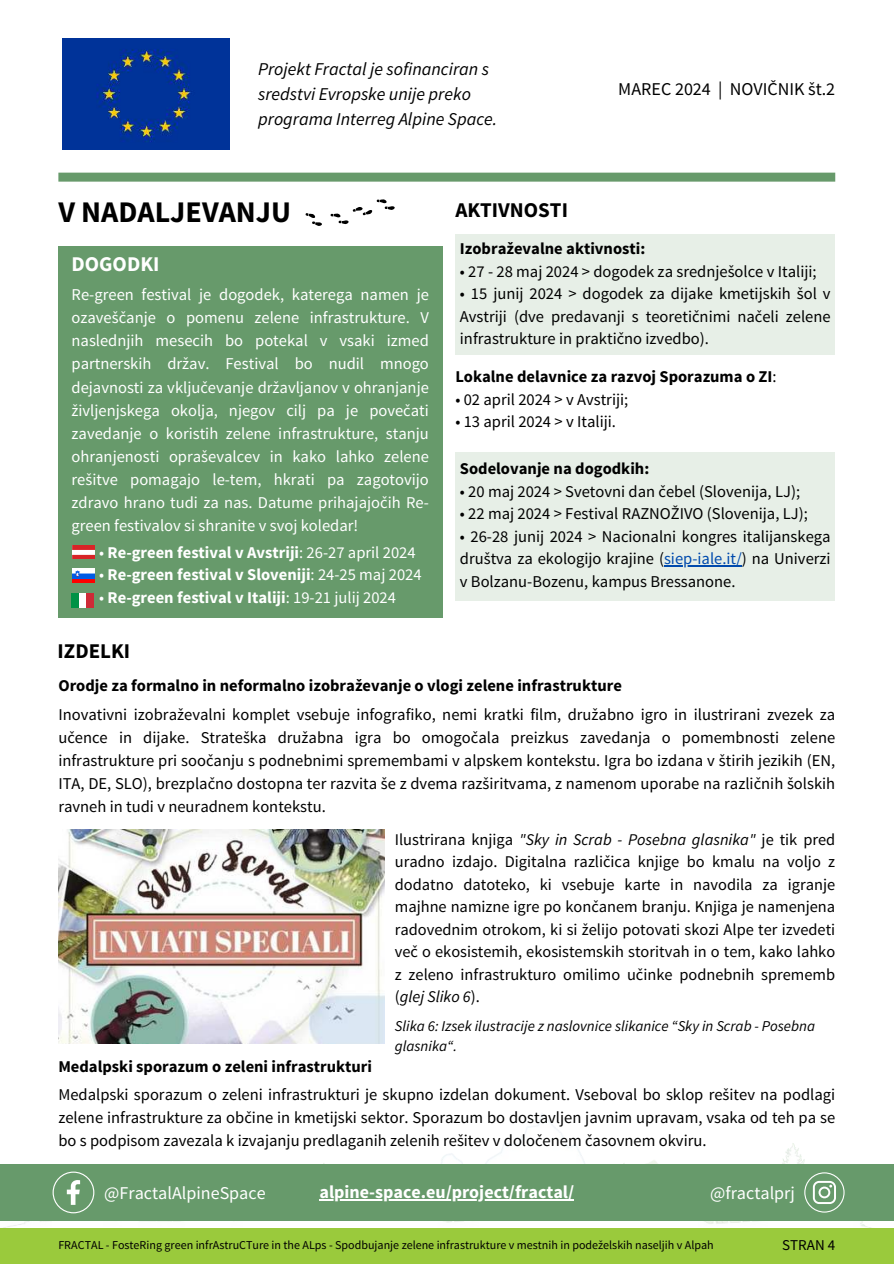
<style>
.page{position:relative;width:894px;height:1264px;background:#fff}
.page>*{position:absolute;margin:0;border:0;box-sizing:border-box;transform-origin:0 0}
.t1{font:700 30px "Source Sans Pro";color:#000}
.t2{font:700 21px "Source Sans Pro";color:#000}
.t3{font:700 21px "Source Sans Pro";color:#fff}
.t4{font:italic 18px/24.8px "Source Sans Pro";color:#000}
.t5{font:700 18px "Source Sans Pro";color:#fff}
.t6{font:18px "Source Sans Pro";color:#fff}
.t7{font:18px "Source Sans Pro";color:#000}
.t8{font:16.5px/22.5px "Source Sans Pro";color:#000;text-align:justify}
.t9{font:16.5px/23px "Source Sans Pro";color:#fff;text-align:justify}
.t10{font:700 16.5px "Source Sans Pro";color:#000}
.t11{font:700 16.5px "Source Sans Pro";color:#fff}
.t12{font:16.35px/22.5px "Source Sans Pro";color:#000;text-align:justify}
.t13{font:italic 15px/20.2px "Source Sans Pro";color:#000}
.t14{font:15px "Source Sans Pro";color:#000}
.t15{font:12px "Source Sans Pro";color:#000}
.s1{font-weight:400}
.s2{color:#004aad}
.s3{font-style:italic}
</style>
<div class="page">
<img style="left:0;top:1043px;width:893px;height:185px">
<div style="left:0;top:1228px;width:893px;height:35px;background:#9aca3c"></div>
<div style="left:58px;top:173px;width:777px;height:9px;background:#679a6b"></div>
<img style="left:62px;top:38px;width:168px;height:111px">
<div style="left:58px;top:246px;width:384px;height:371px;background:#679a6b"></div>
<svg style="left:305px;top:213px;width:17px;height:13px"></svg>
<svg style="left:330px;top:199px;width:64px;height:25px"></svg>
<div style="left:455px;top:234px;width:380px;height:121px;background:#e7efe7"></div>
<div style="left:455px;top:451px;width:380px;height:149px;background:#e7efe7"></div>
<img style="left:72px;top:546px;width:23px;height:12px">
<div style="left:72px;top:593px;width:7px;height:15px;background:#009246"></div>
<div style="left:79px;top:593px;width:7px;height:15px;background:#fff"></div>
<div style="left:86px;top:593px;width:8px;height:15px;background:#ce2b37"></div>
<img style="left:72px;top:569px;width:23px;height:13px">
<hr style="left:664px;top:565px;width:77px;height:1px;background:#004aad">
<img style="left:58px;top:829px;width:327px;height:214px">
<div style="left:0;top:1164px;width:893px;height:56px;background:#679a6b"></div>
<svg style="left:53px;top:1171px;width:41px;height:42px"></svg>
<svg style="left:804px;top:1172px;width:40px;height:40px"></svg>
<hr style="left:319px;top:1199px;width:255px;height:1px;background:#fff">
<p class="t4" style="left:258px;top:57px;width:240px">Projekt Fractal je sofinanciran s sredstvi Evropske unije preko programa Interreg Alpine Space.</p>
<p class="t7" style="left:618px;top:78px;width:218px">MAREC 2024 | NOVIČNIK št.2</p>
<h1 class="t1" style="left:58px;top:193px;width:234px">V NADALJEVANJU</h1>
<p class="t2" style="left:455px;top:197px;width:114px">AKTIVNOSTI</p>
<p class="t10" style="left:460px;top:238px;width:187px">Izobraževalne aktivnosti:</p>
<p class="t8" style="left:460px;top:260px;width:358px">• 27 - 28 maj 2024 &gt; dogodek za srednješolce v Italiji;</p>
<p class="t8" style="left:460px;top:282px;width:372px">• 15 junij 2024 &gt; dogodek za dijake kmetijskih šol v Avstriji (dve predavanji s teoretičnimi načeli zelene infrastrukture in praktično izvedbo).</p>
<p class="t3" style="left:71px;top:251px;width:89px">DOGODKI</p>
<p class="t9" style="left:71px;top:284px;width:359px">Re-green festival je dogodek, katerega namen je ozaveščanje o pomenu zelene infrastrukture. V naslednjih mesecih bo potekal v vsaki izmed partnerskih držav. Festival bo nudil mnogo dejavnosti za vključevanje državljanov v ohranjanje življenjskega okolja, njegov cilj pa je povečati zavedanje o koristih zelene infrastrukture, stanju ohranjenosti opraševalcev in kako lahko zelene rešitve pomagajo le-tem, hkrati pa zagotovijo zdravo hrano tudi za nas. Datume prihajajočih Re&shy;green festivalov si shranite v svoj koledar!</p>
<p class="t10" style="left:455px;top:366px;width:323px">Lokalne delavnice za razvoj Sporazuma o ZI<span class="s1">:</span></p>
<p class="t8" style="left:455px;top:388px;width:174px">• 02 april 2024 &gt; v Avstriji;</p>
<p class="t8" style="left:455px;top:411px;width:162px">• 13 april 2024 &gt; v Italiji.</p>
<p class="t10" style="left:460px;top:458px;width:191px">Sodelovanje na dogodkih:</p>
<p class="t8" style="left:460px;top:480px;width:341px">• 20 maj 2024 &gt; Svetovni dan čebel (Slovenija, LJ);</p>
<p class="t8" style="left:460px;top:503px;width:349px">• 22 maj 2024 &gt; Festival RAZNOŽIVO (Slovenija, LJ);</p>
<p class="t8" style="left:460px;top:525px;width:372px">• 26-28 junij 2024 &gt; Nacionalni kongres italijanskega društva za ekologijo krajine (<span class="s2">siep-iale.it/</span>) na Univerzi v Bolzanu-Bozenu, kampus Bressanone.</p>
<p class="t11" style="left:99px;top:541px;width:318px"><span class="s1">•</span> Re-green festival v Avstriji<span class="s1">: 26-27 april 2024</span></p>
<p class="t11" style="left:99px;top:564px;width:324px"><span class="s1">•</span> Re-green festival v Sloveniji<span class="s1">: 24-25 maj 2024</span></p>
<p class="t11" style="left:99px;top:586px;width:298px"><span class="s1">•</span> Re-green festival v Italiji<span class="s1">: 19-21 julij 2024</span></p>
<p class="t2" style="left:58px;top:637px;width:74px">IZDELKI</p>
<p class="t10" style="left:58px;top:675px;width:565px">Orodje za formalno in neformalno izobraževanje o vlogi zelene infrastrukture</p>
<p class="t8" style="left:58px;top:703px;width:778px">Inovativni izobraževalni komplet vsebuje infografiko, nemi kratki film, družabno igro in ilustrirani zvezek za učence in dijake. Strateška družabna igra bo omogočala preizkus zavedanja o pomembnosti zelene infrastrukture pri soočanju s podnebnimi spremembami v alpskem kontekstu. Igra bo izdana v štirih jezikih (EN, ITA, DE, SLO), brezplačno dostopna ter razvita še z dvema razširitvama, z namenom uporabe na različnih šolskih ravneh in tudi v neuradnem kontekstu.</p>
<p class="t12" style="left:395px;top:828px;width:442px">Ilustrirana knjiga <span class="s3">"Sky in Scrab - Posebna glasnika"</span> je tik pred uradno izdajo. Digitalna različica knjige bo kmalu na voljo z dodatno datoteko, ki vsebuje karte in navodila za igranje majhne namizne igre po končanem branju. Knjiga je namenjena radovednim otrokom, ki si želijo potovati skozi Alpe ter izvedeti več o ekosistemih, ekosistemskih storitvah in o tem, kako lahko z zeleno infrastrukturo omilimo učinke podnebnih sprememb (<span class="s3">glej Sliko 6</span>).</p>
<p class="t13" style="left:395px;top:1015px;width:421px">Slika 6: Izsek ilustracije z naslovnice slikanice “Sky in Scrab - Posebna glasnika“.</p>
<p class="t10" style="left:58px;top:1055px;width:315px">Medalpski sporazum o zeleni infrastrukturi</p>
<p class="t8" style="left:58px;top:1083px;width:778px;line-height:23px">Medalpski sporazum o zeleni infrastrukturi je skupno izdelan dokument. Vseboval bo sklop rešitev na podlagi zelene infrastrukture za občine in kmetijski sektor. Sporazum bo dostavljen javnim upravam, vsaka od teh pa se bo s podpisom zavezala k izvajanju predlaganih zelenih rešitev v določenem časovnem okviru.</p>
<p class="t6" style="left:104px;top:1181px;width:163px">@FractalAlpineSpace</p>
<p class="t5" style="left:319px;top:1180px;width:256px">alpine-space.eu/project/fractal/</p>
<p class="t6" style="left:710px;top:1181px;width:86px">@fractalprj</p>
<p class="t15" style="left:58px;top:1237px;width:656px">FRACTAL - FosteRing green infrAstruCTure in the ALps - Spodbujanje zelene infrastrukture v mestnih in podeželskih naseljih v Alpah</p>
<p class="t14" style="left:781px;top:1235px;width:55px">STRAN 4</p>
</div>
